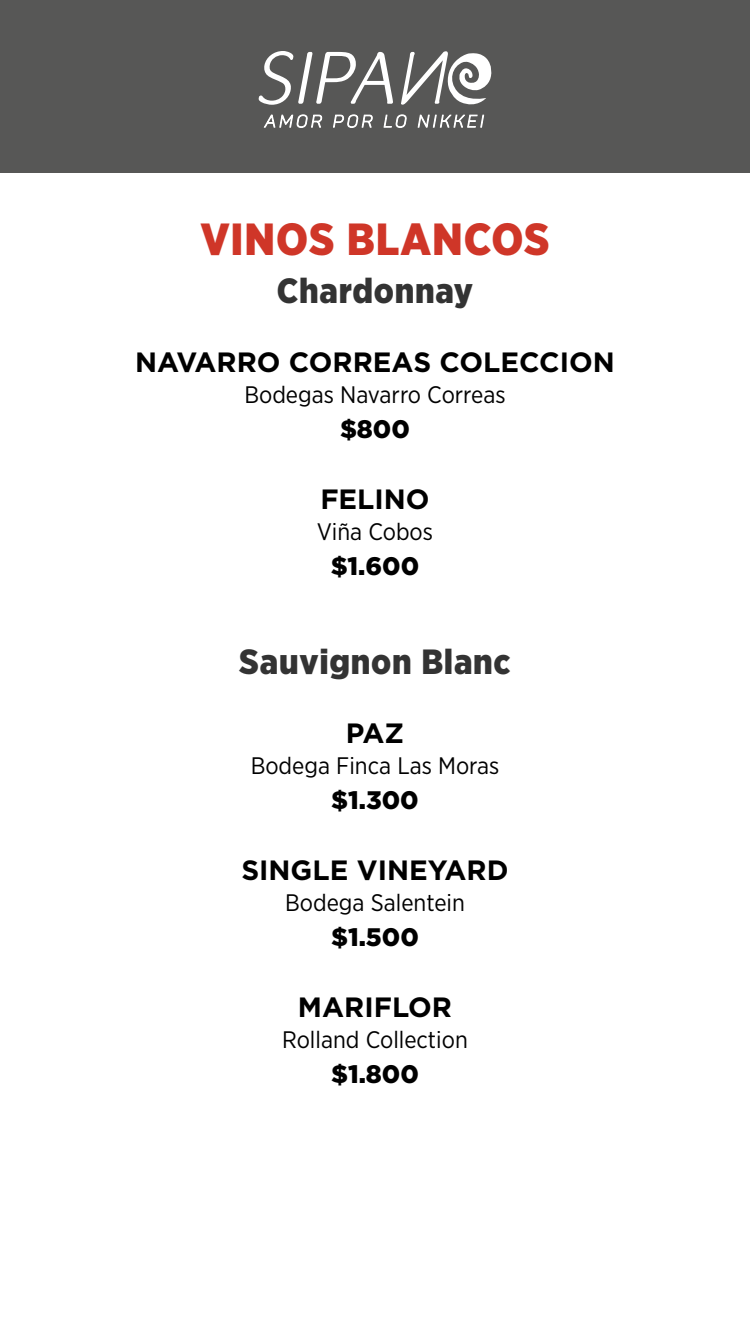
<style>
.page{position:relative;width:750px;height:1334px;background:#fff}
.page>*{position:absolute;margin:0;border:0;box-sizing:border-box;transform-origin:0 0}
.t1{font:900 45px "Gotham Narrow";letter-spacing:.02em;color:#cf3628}
.t2{font:900 35px "Gotham Narrow";letter-spacing:.02em;color:#333}
.t3{font:700 27.9px "Gotham";color:#000}
.t4{font:900 25.3px "Gotham";color:#000}
.t5{font:23.9px "Gotham Narrow";color:#000}
</style>
<div class="page">
<div style="left:0;top:0;width:750px;height:172px;background:#575756"></div>
<svg style="left:258px;top:51px;width:234px;height:77px"></svg>
<h1 class="t1" style="left:200px;top:209px;width:351px">VINOS BLANCOS</h1>
<h2 class="t2" style="left:277px;top:268px;width:198px">Chardonnay</h2>
<p class="t3" style="left:135px;top:343px;width:481px">NAVARRO CORREAS COLECCION</p>
<p class="t5" style="left:244px;top:380px;width:263px">Bodegas Navarro Correas</p>
<p class="t4" style="left:340px;top:412px;width:71px">$800</p>
<p class="t3" style="left:320px;top:480px;width:111px">FELINO</p>
<p class="t5" style="left:317px;top:517px;width:118px">Viña Cobos</p>
<p class="t4" style="left:331px;top:549px;width:90px">$1.600</p>
<h2 class="t2" style="left:239px;top:639px;width:273px">Sauvignon Blanc</h2>
<p class="t3" style="left:346px;top:714px;width:60px">PA Z</p>
<p class="t5" style="left:251px;top:751px;width:250px">Bodega Finca Las Moras</p>
<p class="t4" style="left:331px;top:783px;width:89px">$1.300</p>
<p class="t3" style="left:241px;top:851px;width:265px">SINGLE VINEYARD</p>
<p class="t5" style="left:285px;top:888px;width:181px">Bodega Salentein</p>
<p class="t4" style="left:331px;top:920px;width:89px">$1.500</p>
<p class="t3" style="left:298px;top:988px;width:156px">MARIFLOR</p>
<p class="t5" style="left:282px;top:1025px;width:187px">Rolland Collection</p>
<p class="t4" style="left:331px;top:1057px;width:89px">$1.800</p>
</div>
